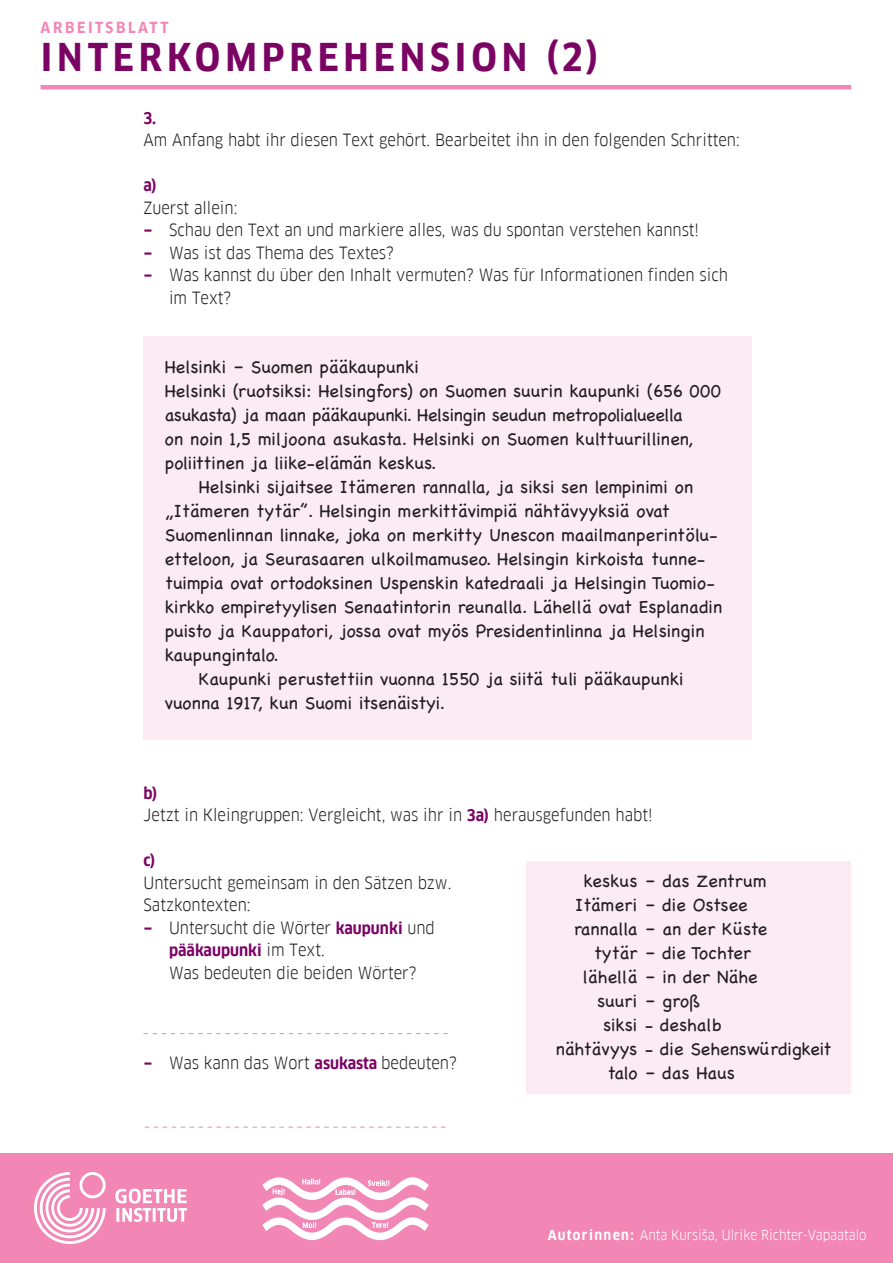
<style>
.page{position:relative;width:893px;height:1263px;background:#fff}
.page>*{position:absolute;margin:0;border:0;box-sizing:border-box;transform-origin:0 0}
.t1{font:700 37.5px "Goethe FF Clan";letter-spacing:.13em;color:#7b0364}
.t2{font:18px "Chalkboard";color:#231f20}
.t3{font:18px "Chalkboard";letter-spacing:-.02em;color:#231f20}
.t4{font:16.5px/22.5px "Goethe FF Clan";color:#231f20}
.t5{font:700 15.75px "Goethe FF Clan";color:#7b0364}
.t6{font:700 15px "Goethe FF Clan";letter-spacing:.17em;color:#f287b6}
.t7{font:13.5px "Goethe FF Clan";color:#fff}
.s1{font-weight:700;color:#7b0364}
.s2{font-weight:700;font-size:15.75px;color:#7b0364}
.s3{font-weight:400;font-size:16.5px;color:#231f20}
.s4{font-weight:700}
</style>
<div class="page">
<div style="left:144px;top:337px;width:608px;height:403px;background:#fcebf2"></div>
<div style="left:0;top:1154px;width:893px;height:109px;background:#f287b6"></div>
<img style="left:34px;top:1172px;width:153px;height:71px">
<img style="left:262px;top:1177px;width:167px;height:64px">
<div style="left:526px;top:861px;width:324px;height:233px;background:#fcebf2"></div>
<hr style="left:41px;top:85px;width:810px;height:4px;background:#f287b6">
<svg style="left:144px;top:1033px;width:304px;height:1px"></svg>
<svg style="left:145px;top:1127px;width:300px;height:1px"></svg>
<p class="t6" style="left:41px;top:19px;width:129px">ARBEITSBLATT</p>
<h1 class="t1" style="left:41px;top:36px;width:559px">INTERKOMPREHENSION (2)</h1>
<p class="t5" style="left:144px;top:109px;width:14px">3.</p>
<p class="t4" style="left:144px;top:129px;width:598px">Am Anfang habt ihr diesen Text gehört. Bearbeitet ihn in den folgenden Schritten:</p>
<p class="t5" style="left:144px;top:176px;width:15px">a)</p>
<p class="t4" style="left:144px;top:196px;width:95px">Zuerst allein:</p>
<p class="t4" style="left:144px;top:219px;width:557px"><span class="s1">−</span> Schau den Text an und markiere alles, was du spontan verstehen kannst!</p>
<p class="t4" style="left:144px;top:241px;width:252px"><span class="s1">−</span> Was ist das Thema des Textes?</p>
<p class="t4" style="left:144px;top:264px;width:586px"><span class="s1">−</span> Was kannst du über den Inhalt vermuten? Was für Informationen finden sich</p>
<p class="t4" style="left:169px;top:286px;width:64px">im Text?</p>
<p class="t2" style="left:165px;top:356px;width:256px">Helsinki – Suomen pääkaupunki</p>
<p class="t2" style="left:165px;top:380px;width:558px">Helsinki (ruotsiksi: Helsingfors) on Suomen suurin kaupunki (656 000</p>
<p class="t3" style="left:165px;top:404px;width:519px">asukasta) ja maan pääkaupunki. Helsingin seudun metropolialueella</p>
<p class="t2" style="left:165px;top:428px;width:530px">on noin 1,5 miljoona asukasta. Helsinki on Suomen kulttuurillinen,</p>
<p class="t2" style="left:165px;top:452px;width:273px">poliittinen ja liike-elämän keskus.</p>
<p class="t2" style="left:199px;top:476px;width:496px">Helsinki sijaitsee Itämeren rannalla, ja siksi sen lempinimi on</p>
<p class="t2" style="left:165px;top:500px;width:506px">„Itämeren tytär”. Helsingin merkittävimpiä nähtävyyksiä ovat</p>
<p class="t2" style="left:165px;top:524px;width:554px">Suomenlinnan linnake, joka on merkitty Unescon maailmanperintölu-</p>
<p class="t2" style="left:165px;top:548px;width:542px">etteloon, ja Seurasaaren ulkoilmamuseo. Helsingin kirkoista tunne-</p>
<p class="t2" style="left:165px;top:572px;width:552px">tuimpia ovat ortodoksinen Uspenskin katedraali ja Helsingin Tuomio-</p>
<p class="t2" style="left:165px;top:596px;width:559px">kirkko empiretyylisen Senaatintorin reunalla. Lähellä ovat Esplanadin</p>
<p class="t2" style="left:165px;top:620px;width:541px">puisto ja Kauppatori, jossa ovat myös Presidentinlinna ja Helsingin</p>
<p class="t2" style="left:165px;top:644px;width:115px">kaupungintalo.</p>
<p class="t2" style="left:199px;top:668px;width:486px">Kaupunki perustettiin vuonna 1550 ja siitä tuli pääkaupunki</p>
<p class="t2" style="left:165px;top:692px;width:282px">vuonna 1917, kun Suomi itsenäistyi.</p>
<p class="t5" style="left:144px;top:784px;width:15px">b)</p>
<p class="t4" style="left:144px;top:804px;width:511px">Jetzt in Kleingruppen: Vergleicht, was ihr in <span class="s2">3a)</span> herausgefunden habt!</p>
<p class="t5" style="left:144px;top:851px;width:14px">c)</p>
<p class="t4" style="left:144px;top:871px;width:309px">Untersucht gemeinsam in den Sätzen bzw.<br>Satzkontexten:<br><span class="s1">−</span> Untersucht die Wörter <span class="s2">kaupunki</span> und</p>
<p class="t5" style="left:169px;top:941px;width:157px">pääkaupunki <span class="s3">im Text.</span></p>
<p class="t4" style="left:169px;top:961px;width:249px">Was bedeuten die beiden Wörter?</p>
<p class="t2" style="left:584px;top:870px;width:184px">keskus – das Zentrum</p>
<p class="t2" style="left:575px;top:894px;width:174px">Itämeri – die Ostsee</p>
<p class="t2" style="left:574px;top:918px;width:195px">rannalla – an der Küste</p>
<p class="t2" style="left:594px;top:942px;width:159px">tytär – die Tochter</p>
<p class="t2" style="left:583px;top:966px;width:176px">lähellä – in der Nähe</p>
<p class="t2" style="left:597px;top:990px;width:104px">suuri – groß</p>
<p class="t2" style="left:603px;top:1014px;width:120px">siksi - deshalb</p>
<p class="t2" style="left:556px;top:1038px;width:277px">nähtävyys - die Sehenswürdigkeit</p>
<p class="t2" style="left:607px;top:1062px;width:129px">talo – das Haus</p>
<p class="t4" style="left:144px;top:1051px;width:315px"><span class="s1">−</span> Was kann das Wort <span class="s2">asukasta</span> bedeuten?</p>
<p class="t7" style="left:548px;top:1226px;width:320px"><span class="s4">Autorinnen:</span> Anta Kursiša, Ulrike Richter-Vapaatalo</p>
</div>
